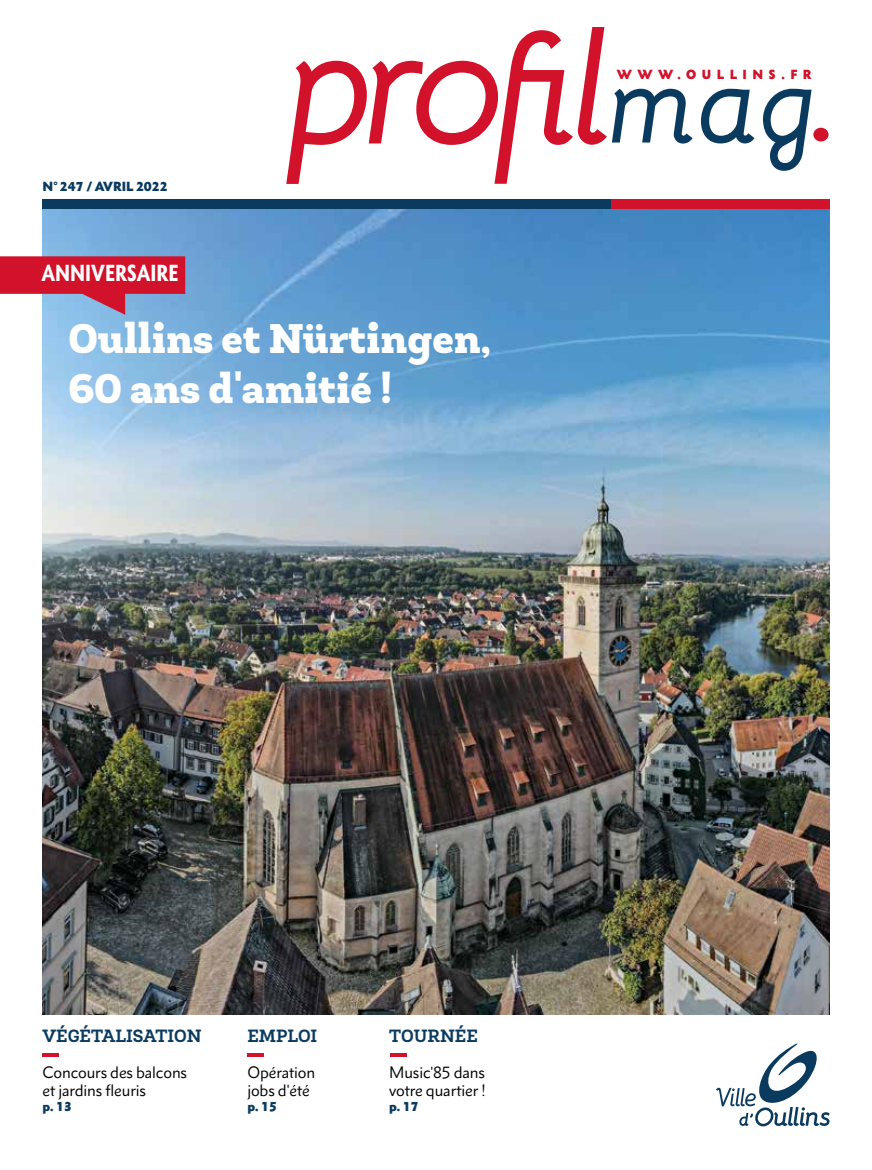
<style>
.page{position:relative;width:872px;height:1170px;background:#fff}
.page>*{position:absolute;margin:0;border:0;box-sizing:border-box;transform-origin:0 0}
.t1{font:900 42px/50.4px "Newslab";color:#fff}
.t2{font:900 condensed 21px "Metro Nova Pro";color:#fff}
.t3{font:700 18px "Newslab";color:#0a3b5f}
.t4{font:15px/18px "Metro Nova Pro";letter-spacing:-.01em;color:#000}
.t5{font:900 12px "Metro Nova Pro";color:#0a3b5f}
.t6{font:900 12px "Metro Nova Pro";letter-spacing:.46em;color:#d1122a}
</style>
<div class="page">
<img style="left:43px;top:208px;width:786px;height:806px">
<div style="left:43px;top:199px;width:568px;height:9px;background:#0a3b5f"></div>
<div style="left:611px;top:199px;width:218px;height:9px;background:#d1122a"></div>
<svg style="left:286px;top:27px;width:406px;height:157px"></svg>
<svg style="left:701px;top:89px;width:53px;height:54px"></svg>
<svg style="left:763px;top:89px;width:48px;height:82px"></svg>
<div style="left:813px;top:128px;width:15px;height:13px;background:#d1122a;border-radius:50%"></div>
<hr style="left:43px;top:1052px;width:16px;height:3px;background:#d1122a">
<hr style="left:390px;top:1052px;width:16px;height:3px;background:#d1122a">
<svg style="left:716px;top:1043px;width:113px;height:83px"></svg>
<hr style="left:248px;top:1052px;width:16px;height:3px;background:#d1122a">
<svg style="left:0;top:256px;width:185px;height:59px;background:#c14d67"></svg>
<p class="t5" style="left:43px;top:178px;width:127px">N° 247 / AVRIL 2022</p>
<h2 class="t2" style="left:41px;top:260px;width:139px">ANNIVERSAIRE</h2>
<h1 class="t1" style="left:68px;top:313px;width:424px">Oullins et Nürtingen,<br>60 ans d'amitié !</h1>
<p class="t6" style="left:617px;top:67px;width:196px">WWW.OULLINS.FR</p>
<p class="t3" style="left:43px;top:1024px;width:160px">VÉGÉTALISATION</p>
<p class="t4" style="left:43px;top:1063px;width:146px">Concours des balcons et jardins fleuris</p>
<p class="t5" style="left:43px;top:1098px;width:31px">p. 13</p>
<p class="t3" style="left:247px;top:1024px;width:71px">EMPLOI</p>
<p class="t4" style="left:247px;top:1063px;width:69px">Opération jobs d'été</p>
<p class="t5" style="left:247px;top:1098px;width:31px">p. 15</p>
<p class="t3" style="left:389px;top:1024px;width:90px">TOURNÉE</p>
<p class="t4" style="left:389px;top:1063px;width:98px">Music'85 dans votre quartier !</p>
<p class="t5" style="left:389px;top:1098px;width:31px">p. 17</p>
</div>
